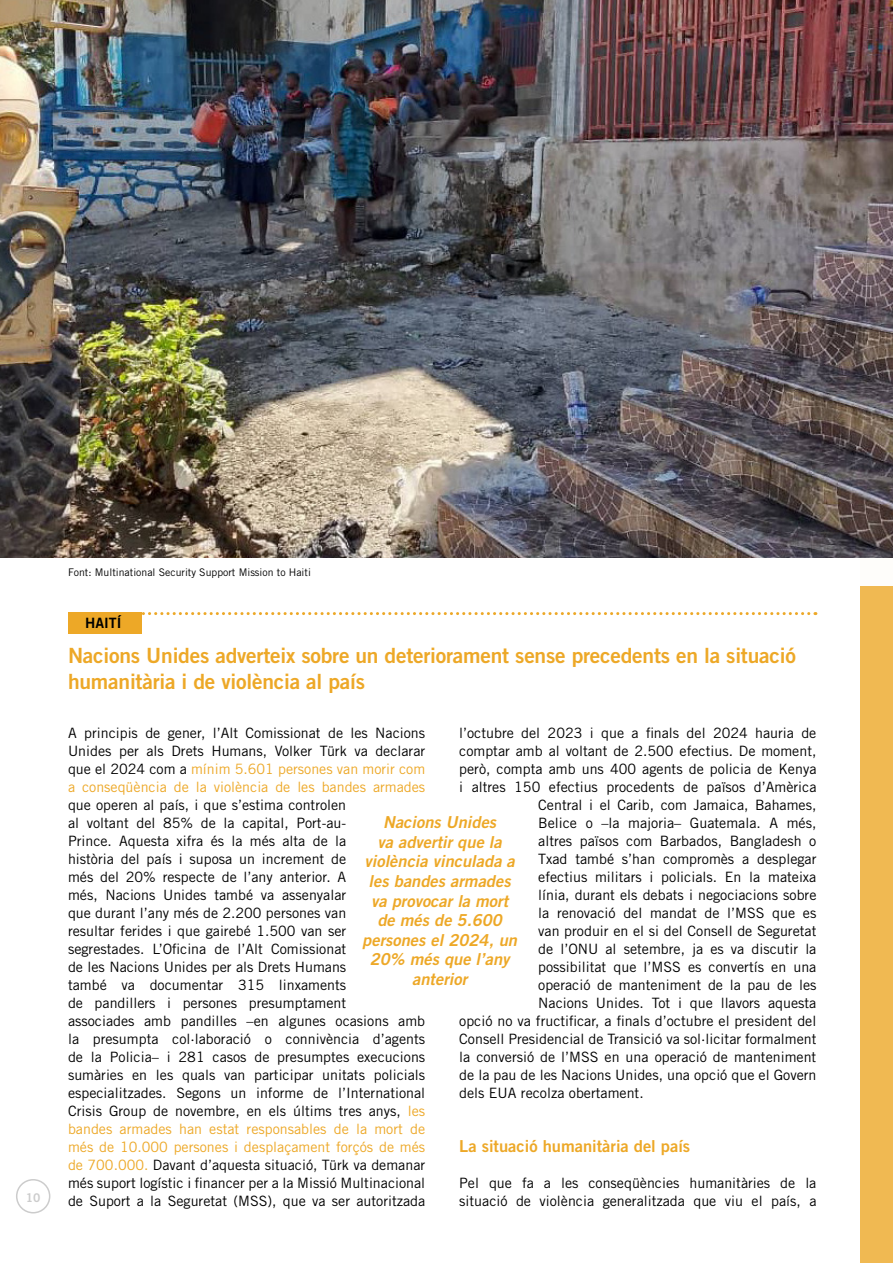
<style>
.page{position:relative;width:893px;height:1263px;background:#fff}
.page>*{position:absolute;margin:0;border:0;box-sizing:border-box;transform-origin:0 0}
.t1{font:21px/25.5px "Trade Gothic LT Std Bd 2";letter-spacing:-.01em;color:#eda827}
.t2{font:italic 16.5px/19.5px "Trade Gothic LT Std Bd 2";color:#eda827;text-align:center}
.Default{font:16.5px "Trade Gothic LT Std Bd 2";color:#eda827}
.t3{font:14.25px/18px "Trade Gothic LT Std";color:#000}
.t4{font:14.25px "Trade Gothic LT Std Bd 2";color:#000}
.t5{font:12px "Trade Gothic LT Std Bd 2";color:#ccc}
.t6{font:10.5px "Trade Gothic LT Std";color:#000}
.s1{color:#eda827}
</style>
<div class="page">
<div style="left:16px;top:1179px;width:34px;height:34px;border:2px solid #ccc;border-radius:50%"></div>
<div style="left:861px;top:0;width:32px;height:1263px;background:#f0b952"></div>
<svg style="left:141px;top:612px;width:675px;height:3px"></svg>
<div style="left:68px;top:612px;width:73px;height:21px;background:#eda827"></div>
<img style="left:0;top:0;width:893px;height:558px">
<div style="left:0;top:558px;width:893px;height:27px;background:#fff"></div>
<p class="t5" style="left:26px;top:1190px;width:16px">10</p>
<p class="t6" style="left:68px;top:566px;width:244px">Font: Multinational Security Support Mission to Haiti</p>
<p class="t4" style="left:85px;top:614px;width:38px">HAITÍ</p>
<p class="t1" style="left:68px;top:643px;width:729px">Nacions Unides adverteix sobre un deteriorament sense precedents en la situació humanitària i de violència al país</p>
<p class="t3" style="left:68px;top:724px;width:359px">A principis de gener, l’Alt Comissionat de les Nacions Unides per als Drets Humans, Volker Türk va declarar que el 2024 com a <span class="s1">mínim 5.601 persones van morir com a conseqüència de la violència de les bandes armades </span>que operen al país, i que s’estima controlen<br>al voltant del 85% de la capital, Port-au-<br>Prince. Aquesta xifra és la més alta de la<br>història del país i suposa un increment de<br>més del 20% respecte de l’any anterior. A<br>més, Nacions Unides també va assenyalar<br>que durant l’any més de 2.200 persones van<br>resultar ferides i que gairebé 1.500 van ser segrestades. L’Oficina de l’Alt Comissionat<br>de les Nacions Unides per als Drets Humans<br>també va documentar 315 linxaments<br>de pandillers i persones presumptament<br>associades amb pandilles –en algunes ocasions amb la presumpta col·laboració o connivència d’agents de la Policia– i 281 casos de presumptes execucions sumàries en les quals van participar unitats policials especialitzades. Segons un informe de l’International Crisis Group de novembre, en els últims tres anys, <span class="s1">les bandes armades han estat responsables de la mort de més de 10.000 persones i desplaçament forçós de més de 700.000.</span> Davant d’aquesta situació, Türk va demanar més suport logístic i financer per a la Missió Multinacional de Suport a la Seguretat (MSS), que va ser autoritzada</p>
<p class="t3" style="left:459px;top:724px;width:359px">l’octubre del 2023 i que a finals del 2024 hauria de</p>
<p class="t3" style="left:459px;top:742px;width:359px">comptar amb al voltant de 2.500 efectius. De moment,</p>
<p class="t3" style="left:459px;top:760px;width:359px">però, compta amb uns 400 agents de policia de Kenya</p>
<p class="t3" style="left:459px;top:778px;width:359px">i altres 150 efectius procedents de països d’Amèrica</p>
<p class="t3" style="left:538px;top:796px;width:280px">Central i el Carib, com Jamaica, Bahames,</p>
<p class="t3" style="left:538px;top:814px;width:280px">Belice o –la majoria– Guatemala. A més,</p>
<p class="t3" style="left:538px;top:832px;width:280px">altres països com Barbados, Bangladesh o</p>
<p class="t3" style="left:538px;top:850px;width:280px">Txad també s’han compromès a desplegar</p>
<p class="t3" style="left:538px;top:868px;width:280px">efectius militars i policials. En la mateixa</p>
<p class="t3" style="left:538px;top:886px;width:280px">línia, durant els debats i negociacions sobre</p>
<p class="t3" style="left:538px;top:904px;width:280px">la renovació del mandat de l’MSS que es</p>
<p class="t3" style="left:538px;top:922px;width:280px">van produir en el si del Consell de Seguretat</p>
<p class="t3" style="left:538px;top:940px;width:280px">de l’ONU al setembre, ja es va discutir la</p>
<p class="t3" style="left:538px;top:958px;width:280px">possibilitat que l’MSS es convertís en una</p>
<p class="t3" style="left:538px;top:976px;width:280px">operació de manteniment de la pau de les</p>
<p class="t3" style="left:538px;top:994px;width:280px">Nacions Unides. Tot i que llavors aquesta</p>
<p class="t3" style="left:459px;top:1012px;width:359px">opció no va fructificar, a finals d’octubre el president del</p>
<p class="t3" style="left:459px;top:1030px;width:359px">Consell Presidencial de Transició va sol·licitar formalment</p>
<p class="t3" style="left:459px;top:1048px;width:359px">la conversió de l’MSS en una operació de manteniment</p>
<p class="t3" style="left:459px;top:1066px;width:359px">de la pau de les Nacions Unides, una opció que el Govern</p>
<p class="t3" style="left:459px;top:1084px;width:186px">dels EUA recolza obertament.</p>
<p class="t2" style="left:362px;top:812px;width:160px">Nacions Unides<br>va advertir que la violència vinculada a les bandes armades va provocar la mort de més de 5.600 persones el 2024, un<br>20% més que l’any anterior</p>
<p class="Default" style="left:459px;top:1136px;width:232px">La situació humanitària del país</p>
<p class="t3" style="left:459px;top:1174px;width:359px">Pel que fa a les conseqüències humanitàries de la situació de violència generalitzada que viu el país, a</p>
</div>
